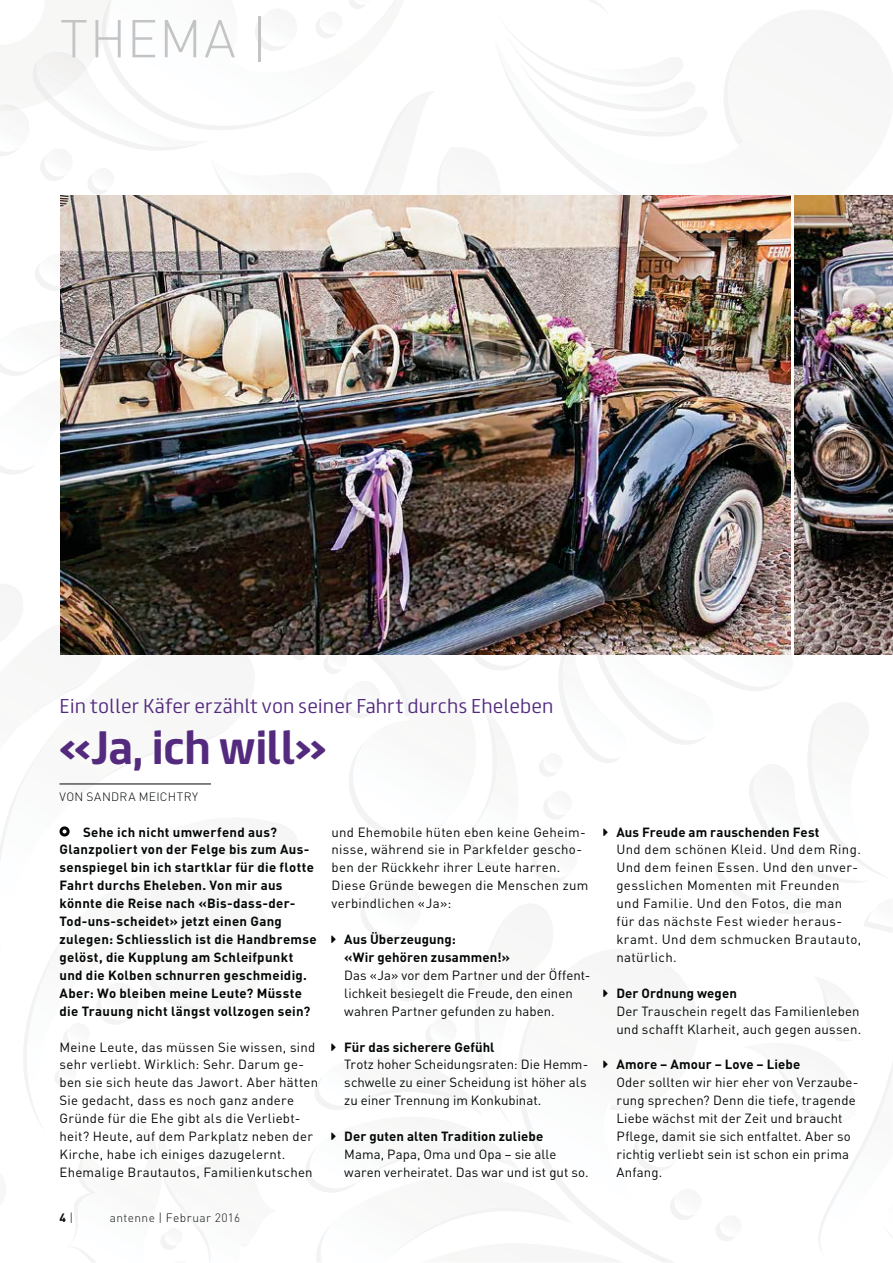
<style>
.page{position:relative;width:893px;height:1263px;background:#fff}
.page>*{position:absolute;margin:0;border:0;box-sizing:border-box;transform-origin:0 0}
.t1{font:300 52.5px "DINOT";letter-spacing:.025em;color:#c4c4c5}
.t2{font:700 42px "FS Truman";letter-spacing:-.015em;color:#542a7e}
.t3{font:300 18px "FS Truman";letter-spacing:.01em;color:#542a7e}
.t4{font:13.2px/17.9px "DINOT";letter-spacing:.02em;color:#030806}
.t5{font:700 13.2px/17.9px "DINOT";letter-spacing:.025em;color:#030806}
.t6{font:13.2px/17.9px "DINOT";color:#030806}
.t7{font:300 12px "DINOT";letter-spacing:.035em;color:#131514}
.t8{font:300 12px "DINOT";letter-spacing:.035em;color:#030806}
.t9{font:700 12px "DINOT";color:#030806}
.s1{font-weight:300}
.s2{color:#161616}
.s3{color:#141414}
.s4{color:#030806}
.s5{color:#020303}
.s6{color:#151716}
.s7{color:#111212}
</style>
<div class="page">
<img style="left:0;top:0;width:893px;height:1262px">
<h1 class="t1" style="left:60px;top:9px;width:210px">THEMA |</h1>
<h3 class="t3" style="left:60px;top:696px;width:495px">Ein toller Käfer erzählt von seiner Fahrt durchs Eheleben</h3>
<h2 class="t2" style="left:60px;top:725px;width:268px">«Ja, ich will»</h2>
<p class="t8" style="left:60px;top:790px;width:140px">VON SANDRA MEICHTRY</p>
<p class="t5" style="left:60px;top:824px;width:259px;text-indent:24px">Sehe ich nicht umwerfend aus?<br>Glanzpoliert von der Felge bis zum Aus&shy;senspiegel bin ich startklar für die flotte Fahrt durchs Eheleben. Von mir aus könnte die Reise nach «Bis-dass-der-Tod-uns-scheidet» jetzt einen Gang zulegen: Schliesslich ist die Handbremse gelöst, die Kupplung am Schleifpunkt und die Kolben schnurren geschmeidig.<br>Aber: Wo bleiben meine Leute? Müsste die Trauung nicht längst vollzogen sein?</p>
<p class="t4" style="left:60px;top:1039px;width:260px">Meine Leute, das müssen Sie wissen, sind sehr verliebt. Wirklich: Sehr. Darum ge&shy;ben sie sich heute das Jawort. Aber hätten Sie gedacht, dass es noch ganz andere Gründe für die Ehe gibt als die Verliebt&shy;heit? Heute, auf dem Parkplatz neben der Kirche, habe ich einiges dazugelernt.<br>Ehemalige Brautautos, Familienkutschen</p>
<p class="t9" style="left:60px;top:1213px;width:15px">4 <span class="s1">|</span></p>
<p class="t7" style="left:110px;top:1211px;width:132px"><span class="s2">an</span><span class="s3">ten</span>ne <span class="s4">| Fe</span><span class="s5">bru</span><span class="s6">ar</span> 20<span class="s7">16</span></p>
<p class="t4" style="left:332px;top:824px;width:258px">und Ehemobile hüten eben keine Geheim&shy;nisse, während sie in Parkfelder gescho&shy;ben der Rückkehr ihrer Leute harren.<br>Diese Gründe bewegen die Menschen zum verbindlichen «Ja»:</p>
<p class="t5" style="left:344px;top:932px;width:167px">Aus Überzeugung:<br>«Wir gehören zusammen!»</p>
<p class="t6" style="left:344px;top:968px;width:248px">Das «Ja» vor dem Partner und der Öffent&shy;lichkeit besiegelt die Freude, den einen wahren Partner gefunden zu haben.</p>
<p class="t5" style="left:344px;top:1039px;width:152px">Für das sicherere Gefühl</p>
<p class="t6" style="left:344px;top:1057px;width:245px">Trotz hoher Scheidungsraten: Die Hemm&shy;schwelle zu einer Scheidung ist höher als zu einer Trennung im Konkubinat.</p>
<p class="t5" style="left:344px;top:1129px;width:200px">Der guten alten Tradition zuliebe</p>
<p class="t4" style="left:344px;top:1147px;width:246px">Mama, Papa, Oma und Opa – sie alle waren verheiratet. Das war und ist gut so.</p>
<p class="t5" style="left:616px;top:824px;width:205px">Aus Freude am rauschenden Fest</p>
<p class="t4" style="left:616px;top:842px;width:246px">Und dem schönen Kleid. Und dem Ring.<br>Und dem feinen Essen. Und den unver&shy;gesslichen Momenten mit Freunden und Familie. Und den Fotos, die man für das nächste Fest wieder heraus&shy;kramt. Und dem schmucken Brautauto, natürlich.</p>
<p class="t5" style="left:616px;top:985px;width:122px">Der Ordnung wegen</p>
<p class="t4" style="left:616px;top:1004px;width:246px">Der Trauschein regelt das Familienleben und schafft Klarheit, auch gegen aussen.</p>
<p class="t5" style="left:616px;top:1057px;width:185px">Amore – Amour – Love – Liebe</p>
<p class="t4" style="left:616px;top:1075px;width:243px">Oder sollten wir hier eher von Verzaube&shy;rung sprechen? Denn die tiefe, tragende Liebe wächst mit der Zeit und braucht Pflege, damit sie sich entfaltet. Aber so richtig verliebt sein ist schon ein prima Anfang.</p>
</div>
